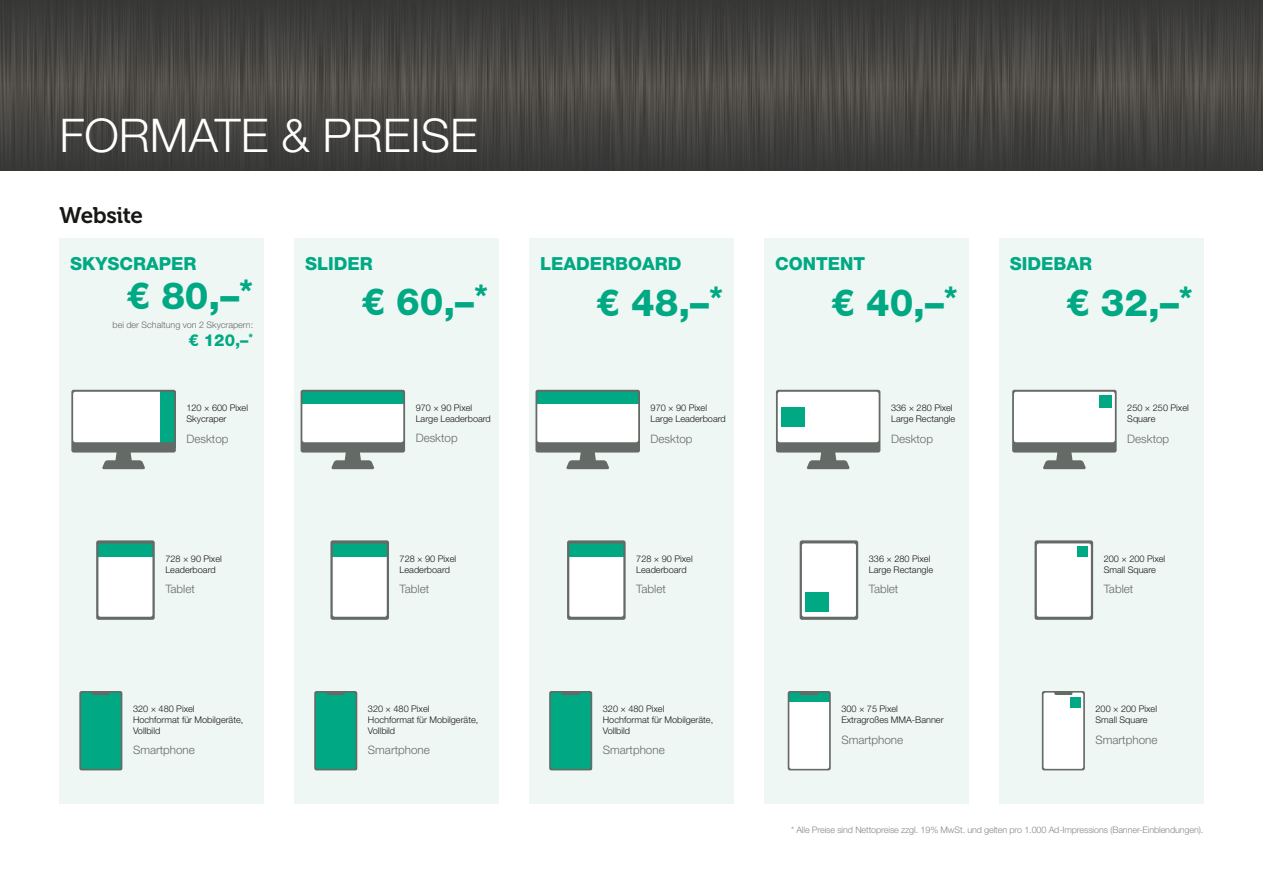
<style>
.page{position:relative;width:1263px;height:893px;background:#fff}
.page>*{position:absolute;margin:0;border:0;box-sizing:border-box;transform-origin:0 0}
.t1{font:300 46.5px "Helvetica Neue LT Std";color:#fff}
.t2{font:800 37.5px "Helvetica Neue LT Std";color:#00a983}
.t3{font:22.5px "Museo 700";letter-spacing:-.025em;color:#181716}
.t4{font:800 18px "Helvetica Neue LT Std";color:#00a983}
.t5{font:800 16.5px "Helvetica Neue LT Std";color:#00a983}
.t6{font:300 11.7px "Helvetica Neue LT Std";color:#656a66}
.t7{font:300 9.15px/10.8px "Helvetica Neue LT Std";color:#181716}
.t8{font:300 9px "Helvetica Neue LT Std";letter-spacing:-.01em;color:#868786}
.t9{font:300 9px "Helvetica Neue LT Std";color:#656a66}
</style>
<div class="page">
<img style="left:0;top:0;width:1263px;height:170px">
<div style="left:60px;top:238px;width:204px;height:566px;background:#eff7f4"></div>
<div style="left:295px;top:238px;width:204px;height:566px;background:#eff7f4"></div>
<div style="left:529px;top:238px;width:205px;height:566px;background:#eff7f4"></div>
<div style="left:764px;top:238px;width:204px;height:566px;background:#eff7f4"></div>
<div style="left:999px;top:238px;width:204px;height:566px;background:#eff7f4"></div>
<svg style="left:71px;top:390px;width:105px;height:79px"></svg>
<svg style="left:96px;top:540px;width:59px;height:80px"></svg>
<svg style="left:314px;top:691px;width:43px;height:79px"></svg>
<svg style="left:79px;top:691px;width:43px;height:79px"></svg>
<svg style="left:301px;top:390px;width:104px;height:79px"></svg>
<svg style="left:330px;top:540px;width:59px;height:80px"></svg>
<svg style="left:549px;top:691px;width:43px;height:79px"></svg>
<svg style="left:535px;top:390px;width:105px;height:79px"></svg>
<svg style="left:567px;top:540px;width:59px;height:80px"></svg>
<svg style="left:776px;top:390px;width:104px;height:79px"></svg>
<svg style="left:800px;top:540px;width:58px;height:80px"></svg>
<svg style="left:788px;top:691px;width:43px;height:79px"></svg>
<svg style="left:1042px;top:691px;width:43px;height:79px"></svg>
<div style="left:1070px;top:697px;width:11px;height:11px;background:#00a983"></div>
<svg style="left:1012px;top:390px;width:105px;height:79px"></svg>
<div style="left:1099px;top:395px;width:13px;height:13px;background:#00a983"></div>
<svg style="left:1034px;top:540px;width:59px;height:80px"></svg>
<div style="left:1077px;top:547px;width:11px;height:10px;background:#00a983"></div>
<h1 class="t1" style="left:60px;top:107px;width:420px">FORMATE &amp; PREISE</h1>
<h3 class="t3" style="left:60px;top:203px;width:85px">Website</h3>
<h3 class="t4" style="left:70px;top:253px;width:128px">SKYSCRAPER</h3>
<h3 class="t4" style="left:305px;top:253px;width:69px">SLIDER</h3>
<h3 class="t4" style="left:540px;top:253px;width:143px">LEADERBOARD</h3>
<h3 class="t4" style="left:775px;top:253px;width:91px">CONTENT</h3>
<h3 class="t4" style="left:1010px;top:253px;width:84px">SIDEBAR</h3>
<h2 class="t2" style="left:126px;top:274px;width:128px">€ 80,–<sup>*</sup></h2>
<p class="t9" style="left:113px;top:319px;width:142px">bei der Schaltung von 2 Skycrapern:</p>
<h3 class="t5" style="left:189px;top:330px;width:66px">€ 120,–<sup>*</sup></h3>
<h2 class="t2" style="left:361px;top:279px;width:128px">€ 60,–<sup>*</sup></h2>
<h2 class="t2" style="left:596px;top:281px;width:128px">€ 48,–<sup>*</sup></h2>
<h2 class="t2" style="left:831px;top:281px;width:128px">€ 40,–<sup>*</sup></h2>
<h2 class="t2" style="left:1066px;top:281px;width:128px">€ 32,–<sup>*</sup></h2>
<p class="t7" style="left:186px;top:402px;width:63px">120 × 600 Pixel<br>Skycraper</p>
<p class="t7" style="left:416px;top:402px;width:77px">970 × 90 Pixel<br>Large Leaderboard</p>
<p class="t7" style="left:651px;top:402px;width:77px">970 × 90 Pixel<br>Large Leaderboard</p>
<p class="t7" style="left:891px;top:402px;width:66px">336 × 280 Pixel<br>Large Rectangle</p>
<p class="t7" style="left:1127px;top:402px;width:63px">250 × 250 Pixel<br>Square</p>
<p class="t6" style="left:186px;top:431px;width:44px">Desktop</p>
<p class="t6" style="left:416px;top:431px;width:44px">Desktop</p>
<p class="t6" style="left:651px;top:431px;width:44px">Desktop</p>
<p class="t6" style="left:891px;top:431px;width:44px">Desktop</p>
<p class="t6" style="left:1127px;top:431px;width:44px">Desktop</p>
<p class="t7" style="left:165px;top:553px;width:58px">728 × 90 Pixel<br>Leaderboard</p>
<p class="t7" style="left:400px;top:553px;width:58px">728 × 90 Pixel<br>Leaderboard</p>
<p class="t7" style="left:636px;top:553px;width:58px">728 × 90 Pixel<br>Leaderboard</p>
<p class="t7" style="left:869px;top:553px;width:66px">336 × 280 Pixel<br>Large Rectangle</p>
<p class="t7" style="left:1104px;top:553px;width:63px">200 × 200 Pixel<br>Small Square</p>
<p class="t6" style="left:165px;top:582px;width:31px">Tablet</p>
<p class="t6" style="left:400px;top:581px;width:31px">Tablet</p>
<p class="t6" style="left:636px;top:582px;width:31px">Tablet</p>
<p class="t6" style="left:869px;top:582px;width:31px">Tablet</p>
<p class="t6" style="left:1104px;top:582px;width:31px">Tablet</p>
<p class="t7" style="left:133px;top:704px;width:112px">320 × 480 Pixel<br>Hochformat für Mobilgeräte,<br>Vollbild</p>
<p class="t6" style="left:133px;top:742px;width:63px">Smartphone</p>
<p class="t7" style="left:368px;top:704px;width:112px">320 × 480 Pixel<br>Hochformat für Mobilgeräte,<br>Vollbild</p>
<p class="t6" style="left:368px;top:742px;width:63px">Smartphone</p>
<p class="t7" style="left:603px;top:704px;width:112px">320 × 480 Pixel<br>Hochformat für Mobilgeräte,<br>Vollbild</p>
<p class="t6" style="left:603px;top:743px;width:63px">Smartphone</p>
<p class="t7" style="left:841px;top:704px;width:104px">300 × 75 Pixel<br>Extragroßes MMA-Banner</p>
<p class="t6" style="left:841px;top:732px;width:63px">Smartphone</p>
<p class="t7" style="left:1095px;top:704px;width:63px">200 × 200 Pixel<br>Small Square</p>
<p class="t6" style="left:1095px;top:732px;width:63px">Smartphone</p>
<p class="t8" style="left:791px;top:825px;width:414px">* Alle Preise sind Nettopreise zzgl. 19% MwSt. und gelten pro 1.000 Ad-Impressions (Banner-Einblendungen).</p>
</div>
